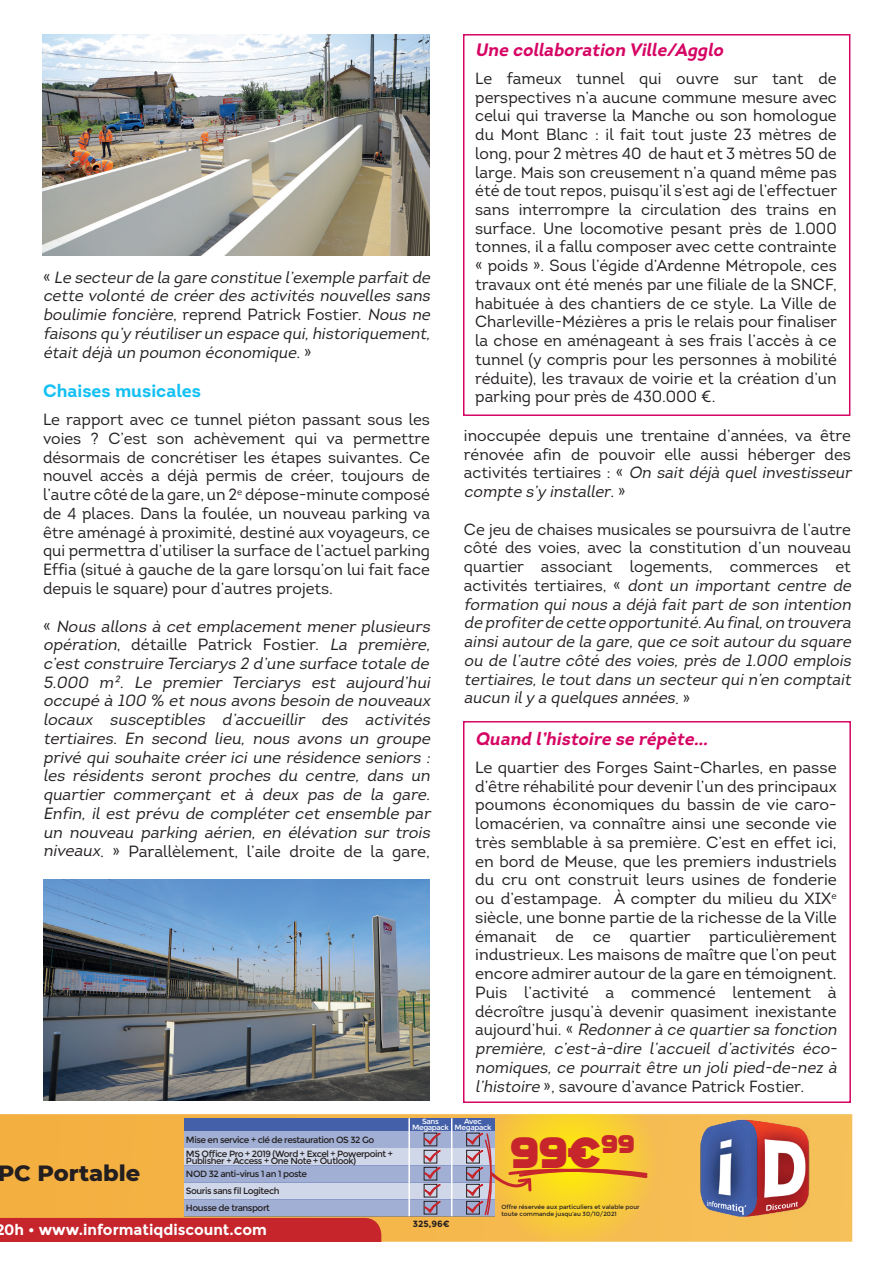
<style>
.page{position:relative;width:893px;height:1263px;background:#fff}
.page>*{position:absolute;margin:0;border:0;box-sizing:border-box;transform-origin:0 0}
.t1{font:45px "Quicksilver";color:#c6252c}
.t2{font:800 22.5px "Montserrat";color:#231f20}
.t3{font:italic 700 18px "Intro";color:#d60564}
.t4{font:700 18px "Intro";color:#15c0f2}
.t5{font:16.2px/18.8px "Intro";color:#231f20;text-align:justify}
.t6{font:italic 16.2px/18.8px "Intro";color:#231f20;text-align:justify}
.t7{font:700 15px "Montserrat";color:#fff}
.t8{font:9px/7.5px "Montserrat";letter-spacing:-.05em;color:#231f20}
.t9{font:700 9px "Montserrat";color:#231f20}
.t10{font:7.5px/6px "Montserrat";letter-spacing:-.05em;color:#fff;text-align:center}
.t11{font:6px/7.2px "Montserrat";color:#231f20}
.s1{font-style:normal}
.s2{font-style:italic}
</style>
<div class="page">
<svg style="left:0;top:1114px;width:852px;height:128px;background:#f4b64b"></svg>
<img style="left:699px;top:1117px;width:110px;height:101px">
<div style="left:0;top:1218px;width:381px;height:24px;background:#c6252c"></div>
<div style="left:184px;top:1131px;width:310px;height:17px;background:#a1afd4"></div>
<div style="left:184px;top:1118px;width:310px;height:13px;background:#4460a9"></div>
<div style="left:184px;top:1165px;width:310px;height:17px;background:#a1afd4"></div>
<div style="left:184px;top:1199px;width:310px;height:17px;background:#a1afd4"></div>
<div style="left:184px;top:1182px;width:310px;height:17px;background:#d0d7e9"></div>
<div style="left:184px;top:1148px;width:310px;height:17px;background:#d0d7e9"></div>
<hr style="left:408px;top:1118px;width:2px;height:98px;background:#fff">
<hr style="left:451px;top:1118px;width:1px;height:98px;background:#fff">
<svg style="left:423px;top:1133px;width:18px;height:84px"></svg>
<svg style="left:465px;top:1114px;width:192px;height:128px;background:#ebc044"></svg>
<div style="left:463px;top:34px;width:387px;height:382px;border:2px solid #d60564"></div>
<div style="left:463px;top:721px;width:388px;height:382px;border:2px solid #d60564"></div>
<img style="left:44px;top:879px;width:386px;height:221px">
<img style="left:43px;top:35px;width:387px;height:221px">
<p class="t6" style="left:43px;top:268px;width:392px"><span class="s1">«</span> Le secteurde la gare constitue l’exemple parfait de cette volonté de créer des activités nouvelles sans boulimie foncière<span class="s1">, reprend Patrick Fostier.</span> Nous ne faisons qu’y réutiliserun espace qui,historiquement, était déjà un poumon économique<span class="s1">. »</span></p>
<p class="t4" style="left:43px;top:380px;width:160px">Chaises musicales</p>
<p class="t5" style="left:43px;top:410px;width:388px">Le rapport avec ce tunnel piéton passant sous les voies ? C’est son achèvement qui va permettre désormais de concrétiser les étapes suivantes. Ce nouvel accès a déjà permis de créer, toujours de l’autre côté de la gare, un 2<sup>e</sup> dépose-minute composé de 4 places. Dans la foulée, un nouveau parking va être aménagé à proximité, destiné aux voyageurs, ce qui permettra d’utiliser la surface de l’actuel parking Effia (situé à gauche de la gare lorsqu’on lui fait face depuis le square) pour d’autres projets.</p>
<p class="t6" style="left:43px;top:617px;width:392px"><span class="s1">«</span> Nous allons à cet emplacement mener plusieurs opération<span class="s1">, détaille Patrick Fostier.</span> La première, c’est construire Terciarys 2 d’une surface totale de 5.000 m². Le premier Terciarys est aujourd’hui occupé à 100 % et nous avons besoin de nouveaux locaux susceptibles d’accueillir des activités tertiaires. En second lieu, nous avons un groupe privé qui souhaite créer ici une résidence seniors : les résidents seront proches du centre, dans un quartier commerçant et à deux pas de la gare.<br>Enfin, il est prévu de compléter cet ensemble par un nouveau parking aérien, en élévation sur trois niveaux<span class="s1">. » Parallèlement, l’aile droite de la gare,</span></p>
<p class="t3" style="left:475px;top:38px;width:253px">Une collaboration Ville/Agglo</p>
<p class="t5" style="left:475px;top:69px;width:363px">Le fameux tunnel qui ouvre sur tant de perspectives n’a aucune commune mesure avec celui qui traverse la Manche ou son homologue du Mont Blanc : il fait tout juste 23 mètres de long, pour 2 mètres 40 de haut et 3 mètres 50 de large. Mais son creusement n’a quand même pas été de tout repos, puisqu’il s’est agi de l’effectuer sans interrompre la circulation des trains en surface. Une locomotive pesant près de 1.000 tonnes, il a fallu composer avec cette contrainte « poids ». Sous l’égide d’Ardenne Métropole, ces travaux ont été menés par une filiale de la SNCF, habituée à des chantiers de ce style. La Ville de Charleville-Mézières a pris le relais pour finaliser la chose en aménageant à ses frais l’accès à ce tunnel (y compris pour les personnes à mobilité réduite), les travaux de voirie et la création d’un parking pour près de 430.000 €.</p>
<p class="t5" style="left:464px;top:426px;width:392px;text-align:left">inoccupée depuis une trentaine d’années, va être rénovée afin de pouvoir elle aussi héberger des a c t i v i t é s t e r t i a i r e s : « <span class="s2">On sait déjà quel investisseur compte s’y installer</span>. »</p>
<p class="t6" style="left:464px;top:520px;width:392px;text-align:left"><span class="s1">Ce jeu de chaises musicales se poursuivra de l’autre côté des voies, avec la constitution d’un nouveau quartier associant logements, commerces et activités tertiaires, «</span> dont un important centre de formation qui nous a déjà fait part de son intention de profiterde cette opportunité.Au final,on trouvera ainsiautourde la gare,que ce soit autourdu square ou de l’autre côté des voies, près de 1.000 emplois tertiaires, le tout dans un secteurqui n’en comptait aucun ily a quelques années<span class="s1">. »</span></p>
<p class="t3" style="left:475px;top:727px;width:238px">Quand l’histoire se répète…</p>
<p class="t5" style="left:475px;top:758px;width:367px;text-align:left">Le quartier des Forges Saint-Charles, en passe d’être réhabilité pour devenir l’un des principaux poumons économiques du bassin de vie caro&shy;lomacérien, va connaître ainsi une seconde vie très semblable à sa première. C’est en effet ici, en bord de Meuse, que les premiers industriels du cru ont construit leurs usines de fonderie ou d’estampage. À compter du milieu du XIX<sup>e </sup>siècle, une bonne partie de la richesse de la Ville émanait de ce quartier particulièrement industrieux. Les maisons de maître que l’on peut encore admirer autour de la gare en témoignent.<br>Puis l’activité a commencé lentement à décroître jusqu’à devenir quasiment inexistante a uj o u r d ’ h u i . « <span class="s2">Redonnerà ce quartiersa fonction première, c’est-à-dire l’accueil d’activités éco&shy;nomiques, ce pourrait être un joli pied-de-nez à l’histoire</span> », savoure d’avance Patrick Fostier.</p>
<p class="t8" style="left:186px;top:1136px;width:190px">Mise en service + clé de restauration OS 32 Go</p>
<p class="t10" style="left:412px;top:1119px;width:38px">Sans<br>Megapack</p>
<p class="t10" style="left:455px;top:1119px;width:38px">Avec<br>Megapack</p>
<p class="t8" style="left:186px;top:1150px;width:209px">MS Office Pro + 2019 (Word + Excel + Powerpoint +<br>Publisher + Access + One Note + Outlook)</p>
<h2 class="t2" style="left:-2px;top:1156px;width:144px">PC Portable</h2>
<p class="t8" style="left:186px;top:1170px;width:123px">NOD 32 anti-virus 1 an 1 poste</p>
<p class="t8" style="left:186px;top:1204px;width:85px">Housse de transport</p>
<p class="t7" style="left:4px;top:1220px;width:264px">0h • www.informatiqdiscount.com</p>
<p class="t9" style="left:413px;top:1218px;width:39px">325,96€</p>
<p class="t8" style="left:186px;top:1187px;width:95px">Souris sans fil Logitech</p>
<h1 class="t1" style="left:510px;top:1123px;width:126px">99€<sup>99</sup></h1>
<p class="t11" style="left:501px;top:1203px;width:140px">Offre réservée aux particuliers et valable pour toute commande jusqu’au 30/10/2021</p>
</div>
